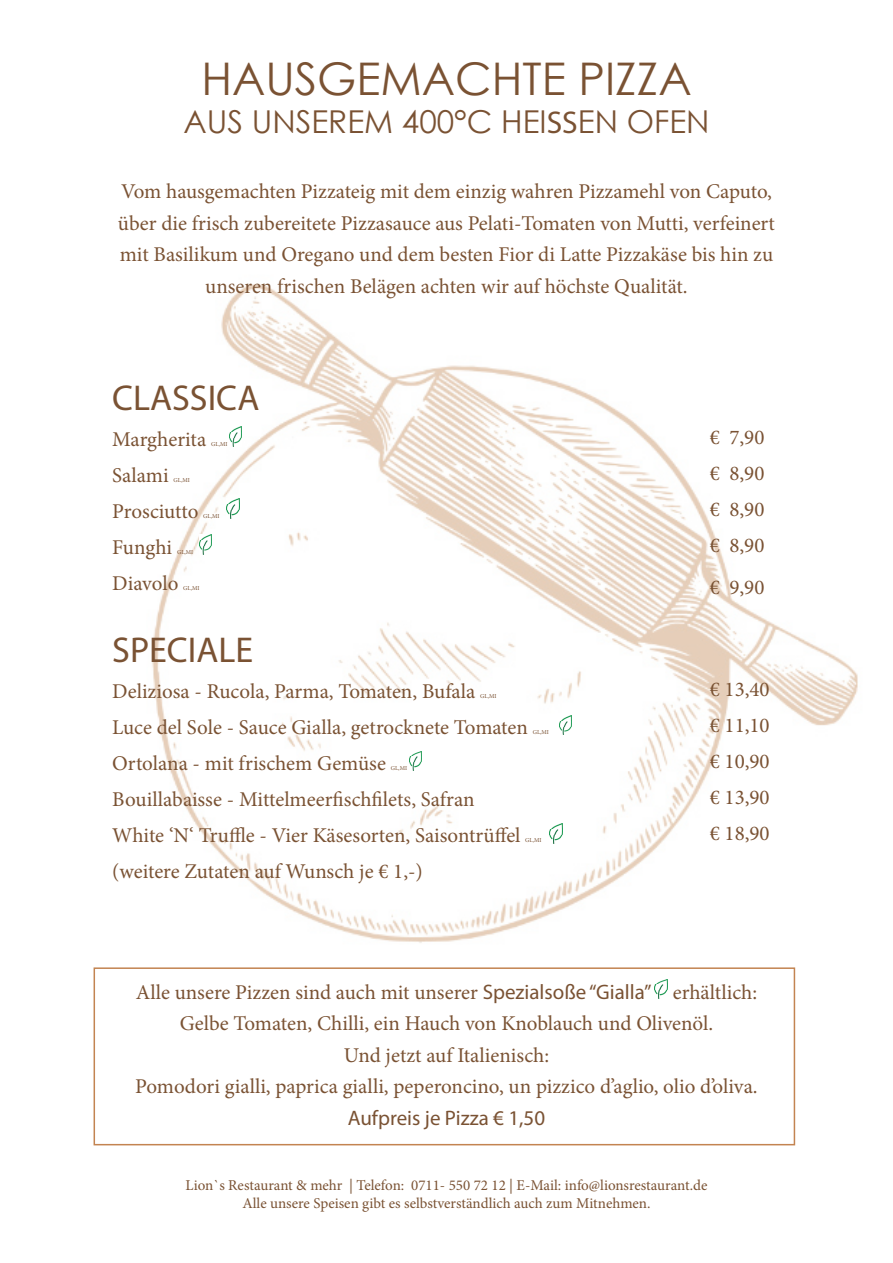
<style>
.page{position:relative;width:893px;height:1263px;background:#fff}
.page>*{position:absolute;margin:0;border:0;box-sizing:border-box;transform-origin:0 0}
.t1{font:45px "Century Gothic";color:#7a5233}
.t2{font:36px "Myriad Pro";color:#7a5233}
.t3{font:31.5px "Century Gothic";color:#7a5233}
.t4{font:21px/31.5px "Minion Pro";color:#7a5233;text-align:center}
.t5{font:21px "Myriad Pro";color:#7a5233}
.t6{font:15px/18px "Minion Pro";color:#7a5233;text-align:center}
.t7{font:6px "Minion Pro";color:#7a5233}
.s1{font-family:"Myriad Pro"}
</style>
<div class="page">
<img style="left:93px;top:284px;width:765px;height:684px">
<svg style="left:229px;top:427px;width:13px;height:19px"></svg>
<svg style="left:409px;top:751px;width:12px;height:19px"></svg>
<svg style="left:655px;top:979px;width:12px;height:19px"></svg>
<div style="left:94px;top:967px;width:701px;height:178px;border:2px solid #c38451"></div>
<svg style="left:559px;top:715px;width:13px;height:20px"></svg>
<svg style="left:199px;top:534px;width:13px;height:20px"></svg>
<svg style="left:227px;top:499px;width:12px;height:19px"></svg>
<svg style="left:550px;top:824px;width:12px;height:19px"></svg>
<p class="t1" style="left:201px;top:48px;width:492px">HAUSGEMACHTE PIZZA</p>
<p class="t3" style="left:183px;top:100px;width:528px">AUS UNSEREM 400°C HEI<span class="s1">SS</span>EN OFEN</p>
<p class="t4" style="left:118px;top:176px;width:659px">Vom hausgemachten Pizzateig mit dem einzig wahren Pizzamehl von Caputo, über die frisch zubereitete Pizzasauce aus Pelati-Tomaten von Mutti, verfeinert mit Basilikum und Oregano und dem besten Fior di Latte Pizzakäse bis hin zu unseren frischen Belägen achten wir auf höchste Qualität.</p>
<p class="t2" style="left:112px;top:376px;width:149px">CLASSICA</p>
<p class="t4" style="left:112px;top:424px;width:96px">Margherita</p>
<p class="t7" style="left:211px;top:440px;width:18px">GL,MI</p>
<p class="t4" style="left:112px;top:460px;width:58px">Salami</p>
<p class="t7" style="left:174px;top:476px;width:18px">GL,MI</p>
<p class="t4" style="left:112px;top:496px;width:88px">Prosciutto</p>
<p class="t7" style="left:203px;top:512px;width:18px">GL,MI</p>
<p class="t4" style="left:112px;top:532px;width:61px">Funghi</p>
<p class="t7" style="left:177px;top:548px;width:18px">GL,MI</p>
<p class="t4" style="left:112px;top:568px;width:68px">Diavolo</p>
<p class="t7" style="left:183px;top:584px;width:18px">GL,MI</p>
<p class="t2" style="left:112px;top:628px;width:142px">SPECIALE</p>
<p class="t4" style="left:112px;top:676px;width:365px">Deliziosa - Rucola, Parma, Tomaten, Bufala</p>
<p class="t7" style="left:480px;top:692px;width:18px">GL,MI</p>
<p class="t4" style="left:112px;top:712px;width:417px">Luce del Sole - Sauce Gialla, getrocknete Tomaten</p>
<p class="t7" style="left:533px;top:728px;width:18px">GL,MI</p>
<p class="t4" style="left:112px;top:748px;width:275px">Ortolana - mit frischem Gemüse</p>
<p class="t7" style="left:391px;top:764px;width:18px">GL,MI</p>
<p class="t4" style="left:112px;top:784px;width:364px">Bouillabaisse - Mittelmeerfischfilets, Safran</p>
<p class="t4" style="left:112px;top:820px;width:410px">White ‘N‘ Truffle - Vier Käsesorten, Saisontrüffel</p>
<p class="t7" style="left:525px;top:836px;width:18px">GL,MI</p>
<p class="t4" style="left:112px;top:856px;width:312px">(weitere Zutaten auf Wunsch je € 1,-)</p>
<p class="t4" style="left:710px;top:421px;width:56px">€ 7,90</p>
<p class="t4" style="left:710px;top:457px;width:56px">€ 8,90</p>
<p class="t4" style="left:710px;top:493px;width:56px">€ 8,90</p>
<p class="t4" style="left:710px;top:529px;width:56px">€ 8,90</p>
<p class="t4" style="left:710px;top:571px;width:56px">€ 9,90</p>
<p class="t4" style="left:710px;top:673px;width:61px">€ 13,40</p>
<p class="t4" style="left:710px;top:709px;width:61px">€ 11,10</p>
<p class="t4" style="left:710px;top:745px;width:61px">€ 10,90</p>
<p class="t4" style="left:710px;top:781px;width:61px">€ 13,90</p>
<p class="t4" style="left:710px;top:817px;width:61px">€ 18,90</p>
<p class="t4" style="left:136px;top:976px;width:623px">Alle unsere Pizzen sind auch mit unserer <span class="s1">Spezialsoße “Gialla”</span> erhältlich:</p>
<p class="t4" style="left:180px;top:1008px;width:535px">Gelbe Tomaten, Chilli, ein Hauch von Knoblauch und Olivenöl.</p>
<p class="t4" style="left:344px;top:1039px;width:207px">Und jetzt auf Italienisch:</p>
<p class="t4" style="left:135px;top:1071px;width:624px">Pomodori gialli, paprica gialli, peperoncino, un pizzico d’aglio, olio d’oliva.</p>
<p class="t5" style="left:348px;top:1104px;width:199px">Aufpreis je Pizza € 1,50</p>
<p class="t6" style="left:185px;top:1176px;width:523px">Lion`s Restaurant &amp; mehr | Telefon: 0711- 550 72 12 | E-Mail: info@lionsrestaurant.de<br>Alle unsere Speisen gibt es selbstverständlich auch zum Mitnehmen.</p>
</div>
